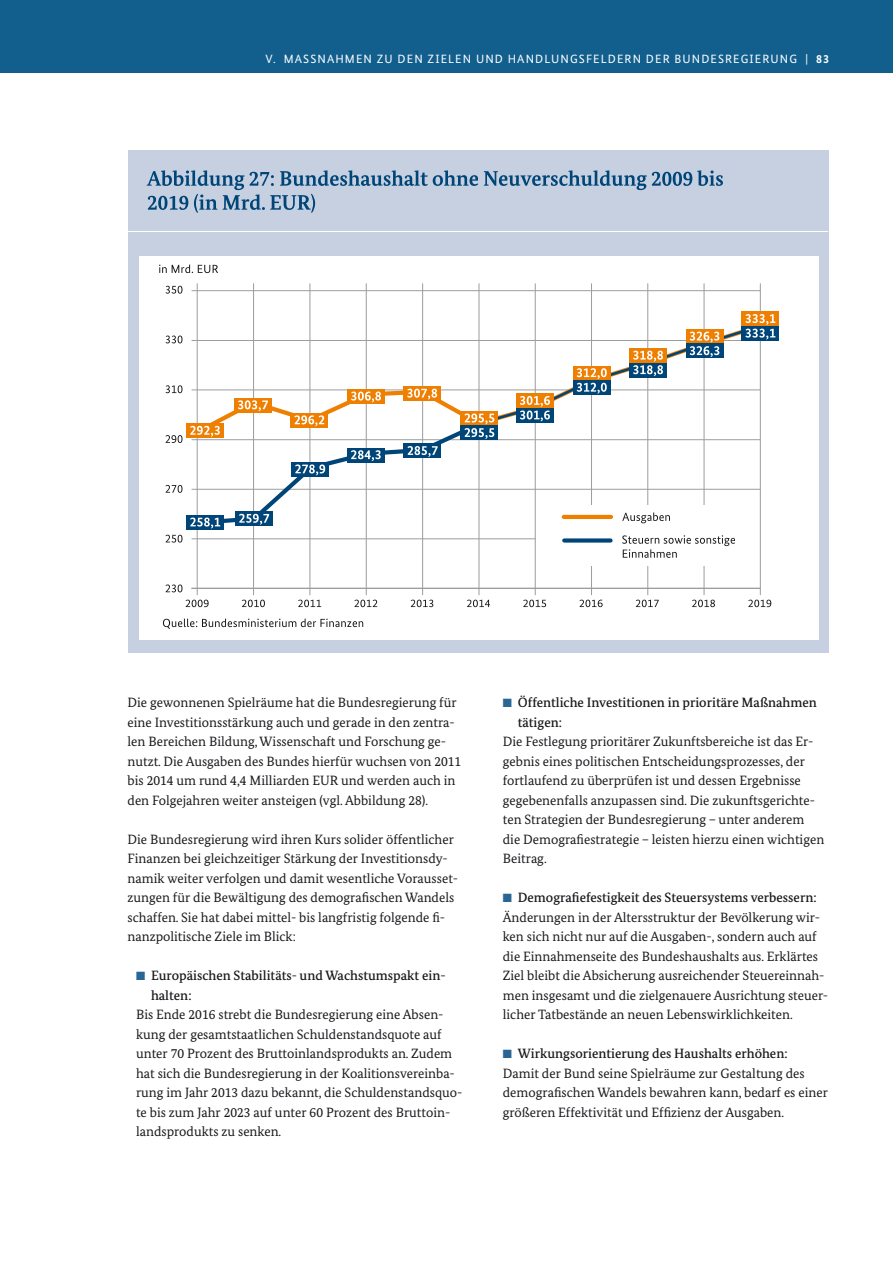
<style>
.page{position:relative;width:893px;height:1263px;background:#fff}
.page>*{position:absolute;margin:0;border:0;box-sizing:border-box;transform-origin:0 0}
.t1{font:13.5px/19.5px "Bundes Serif";color:#1a171c}
.t2{font:500 13.5px/19.5px "Bundes Serif";color:#1a171c}
.t3{font:12px "Bundes Sans";letter-spacing:.09em;color:#fff}
.s1{font-weight:700}
.s2{color:#296694}
.s3{font-weight:500}
</style>
<div class="page">
<div style="left:0;top:0;width:893px;height:72px;background:#125f8e"></div>
<div style="left:129px;top:150px;width:700px;height:503px;background:#c6d0e0"></div>
<hr style="left:128px;top:231px;width:700px;height:1px;background:#fff">
<div style="left:139px;top:257px;width:680px;height:383px;background:#fff"></div>
<svg style="left:166px;top:485px;width:16px;height:8px"></svg>
<svg style="left:166px;top:584px;width:16px;height:8px"></svg>
<hr style="left:192px;top:588px;width:568px;height:1px;background:#9c9d9f">
<hr style="left:192px;top:538px;width:343px;height:1px;background:#9c9d9f">
<svg style="left:166px;top:535px;width:16px;height:8px"></svg>
<svg style="left:166px;top:385px;width:16px;height:8px"></svg>
<svg style="left:166px;top:435px;width:16px;height:8px"></svg>
<hr style="left:192px;top:290px;width:568px;height:1px;background:#9c9d9f">
<svg style="left:166px;top:286px;width:16px;height:8px"></svg>
<svg style="left:166px;top:335px;width:16px;height:8px"></svg>
<hr style="left:197px;top:284px;width:1px;height:311px;background:#9c9d9f">
<svg style="left:186px;top:600px;width:23px;height:7px"></svg>
<svg style="left:467px;top:600px;width:23px;height:7px"></svg>
<hr style="left:479px;top:284px;width:1px;height:311px;background:#9c9d9f">
<svg style="left:523px;top:600px;width:23px;height:7px"></svg>
<hr style="left:535px;top:284px;width:1px;height:311px;background:#9c9d9f">
<svg style="left:579px;top:600px;width:24px;height:7px"></svg>
<hr style="left:591px;top:284px;width:1px;height:311px;background:#9c9d9f">
<svg style="left:636px;top:600px;width:23px;height:7px"></svg>
<hr style="left:647px;top:284px;width:1px;height:311px;background:#9c9d9f">
<svg style="left:692px;top:600px;width:23px;height:7px"></svg>
<hr style="left:704px;top:284px;width:1px;height:311px;background:#9c9d9f">
<svg style="left:748px;top:600px;width:23px;height:7px"></svg>
<hr style="left:760px;top:284px;width:1px;height:311px;background:#9c9d9f">
<svg style="left:242px;top:600px;width:23px;height:7px"></svg>
<hr style="left:253px;top:284px;width:1px;height:311px;background:#9c9d9f">
<svg style="left:298px;top:600px;width:23px;height:7px"></svg>
<hr style="left:309px;top:284px;width:1px;height:311px;background:#9c9d9f">
<svg style="left:354px;top:600px;width:23px;height:7px"></svg>
<hr style="left:366px;top:284px;width:1px;height:311px;background:#9c9d9f">
<svg style="left:411px;top:600px;width:22px;height:7px"></svg>
<hr style="left:422px;top:284px;width:1px;height:311px;background:#9c9d9f">
<div style="left:186px;top:423px;width:38px;height:15px;background:#ee7f00"></div>
<div style="left:741px;top:312px;width:38px;height:14px;background:#ee7f00"></div>
<div style="left:741px;top:326px;width:38px;height:15px;background:#004578"></div>
<div style="left:186px;top:515px;width:38px;height:15px;background:#004578"></div>
<div style="left:564px;top:506px;width:188px;height:60px;background:#fff"></div>
<svg style="left:622px;top:535px;width:113px;height:23px"></svg>
<svg style="left:190px;top:314px;width:585px;height:214px"></svg>
<hr style="left:564px;top:515px;width:47px;height:4px;background:#ee7f00">
<div style="left:564px;top:538px;width:46px;height:5px;background:#004578"></div>
<svg style="left:159px;top:264px;width:59px;height:9px"></svg>
<svg style="left:147px;top:170px;width:576px;height:43px"></svg>
<svg style="left:163px;top:619px;width:200px;height:10px"></svg>
<p class="t3" style="left:265px;top:52px;width:565px">V. MASSNAHMEN ZU DEN ZIELEN UND HANDLUNGSFELDERN DER BUNDESREGIERUNG | <span class="s1">83</span></p>
<p class="t1" style="left:128px;top:693px;width:331px">Die gewonnenen Spielräume hat die Bundesregierung für</p>
<p class="t1" style="left:128px;top:712px;width:329px">eine Investitionsstärkung auch und gerade in den zentra&shy;len Bereichen Bildung, Wissenschaft und Forschung ge-</p>
<p class="t1" style="left:128px;top:751px;width:335px">nutzt. Die Ausgaben des Bundes hierfür wuchsen von 2011 bis 2014 um rund 4,4 Milliarden EUR und werden auch in den Folgejahren weiter ansteigen (vgl. Abbildung 28).</p>
<p class="t1" style="left:128px;top:829px;width:328px">Die Bundesregierung wird ihren Kurs solider öffentlicher</p>
<p class="t1" style="left:128px;top:849px;width:332px">Finanzen bei gleichzeitiger Stärkung der Investitionsdy&shy;namik weiter verfolgen und damit wesentliche Vorausset-</p>
<p class="t1" style="left:128px;top:907px;width:319px">schaffen. Sie hat dabei mittel- bis langfristig folgende fi-</p>
<p class="t1" style="left:128px;top:888px;width:328px">zungen für die Bewältigung des demografischen Wandels</p>
<p class="t1" style="left:128px;top:927px;width:170px">nanzpolitische Ziele im Blick:</p>
<p class="t2" style="left:136px;top:966px;width:311px"><span class="s2">■</span> Europäischen Stabilitäts- und Wachstumspakt ein-</p>
<p class="t1" style="left:136px;top:1005px;width:309px">Bis Ende 2016 strebt die Bundesregierung eine Absen-</p>
<p class="t2" style="left:151px;top:985px;width:42px">halten:</p>
<p class="t1" style="left:136px;top:1024px;width:318px">kung der gesamtstaatlichen Schuldenstandsquote auf unter 70 Prozent des Bruttoinlandsprodukts an. Zudem</p>
<p class="t1" style="left:136px;top:1063px;width:328px">hat sich die Bundesregierung in der Koalitionsvereinba&shy;rung im Jahr 2013 dazu bekannt, die Schuldenstandsquo&shy;te bis zum Jahr 2023 auf unter 60 Prozent des Bruttoin-</p>
<p class="t1" style="left:136px;top:1122px;width:147px">landsprodukts zu senken.</p>
<p class="t2" style="left:518px;top:693px;width:301px;text-indent:-15px"><span class="s2">■</span> Öffentliche Investitionen in prioritäre Maßnahmen tätigen:</p>
<p class="t1" style="left:503px;top:751px;width:304px">gebnis eines politischen Entscheidungsprozesses, der fortlaufend zu überprüfen ist und dessen Ergebnisse</p>
<p class="t1" style="left:503px;top:810px;width:323px">ten Strategien der Bundesregierung – unter anderem die Demografiestrategie – leisten hierzu einen wichtigen<br>Beitrag.</p>
<p class="t2" style="left:503px;top:888px;width:315px"><span class="s2">■</span> Demografiefestigkeit des Steuersystems verbessern:</p>
<p class="t1" style="left:503px;top:927px;width:317px">ken sich nicht nur auf die Ausgaben-, sondern auch auf die Einnahmenseite des Bundeshaushalts aus. Erklärtes</p>
<p class="t1" style="left:503px;top:732px;width:312px">Die Festlegung prioritärer Zukunftsbereiche ist das Er-</p>
<p class="t1" style="left:503px;top:790px;width:314px">gegebenenfalls anzupassen sind. Die zukunftsgerichte-</p>
<p class="t1" style="left:503px;top:907px;width:319px">Änderungen in der Altersstruktur der Bevölkerung wir-</p>
<p class="t1" style="left:503px;top:966px;width:327px">Ziel bleibt die Absicherung ausreichender Steuereinnah&shy;men insgesamt und die zielgenauere Ausrichtung steuer-</p>
<p class="t1" style="left:503px;top:1005px;width:291px">licher Tatbestände an neuen Lebenswirklichkeiten.</p>
<p class="t1" style="left:503px;top:1044px;width:327px"><span class="s2">■</span> <span class="s3">Wirkungsorientierung des Haushalts erhöhen:<br></span>Damit der Bund seine Spielräume zur Gestaltung des demografischen Wandels bewahren kann, bedarf es einer größeren Effektivität und Effizienz der Ausgaben.</p>
</div>
